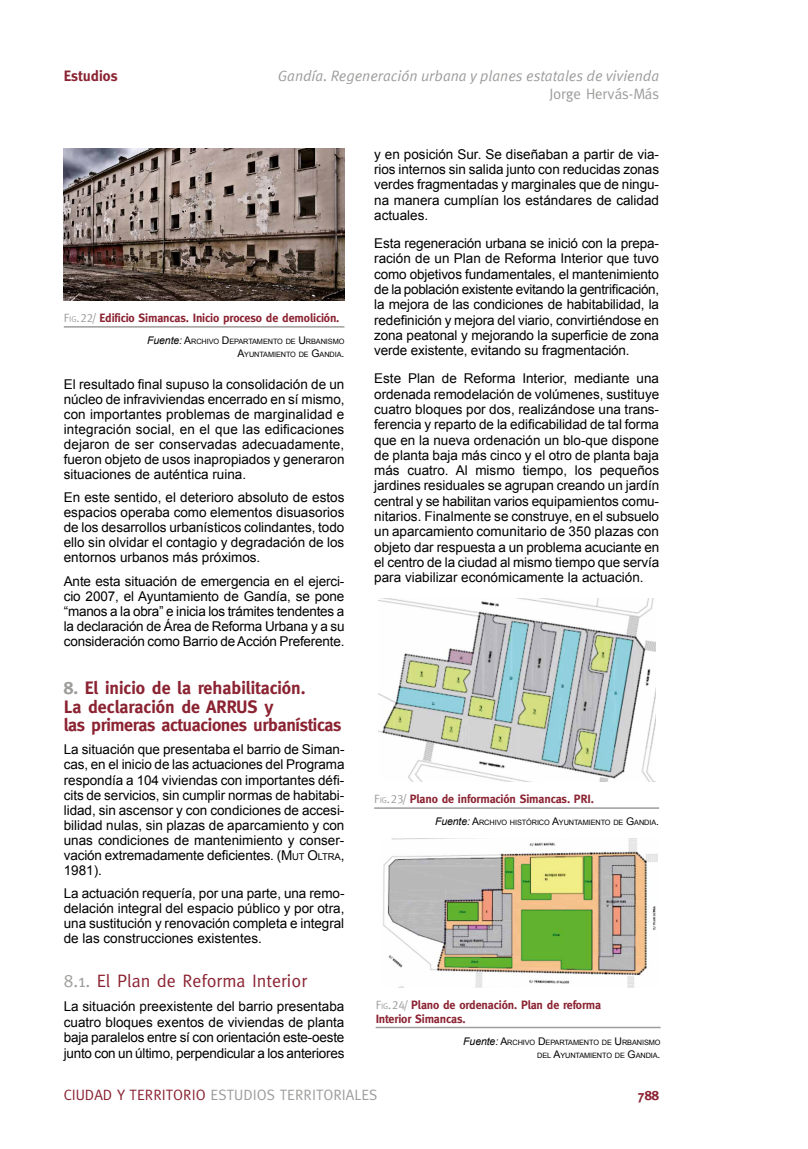
<style>
.page{position:relative;width:808px;height:1149px;background:#fff}
.page>*{position:absolute;margin:0;border:0;box-sizing:border-box;transform-origin:0 0}
.t1{font:700 18px/18.3px "Meta";color:#8b2332}
.t2{font:18px "Meta";color:#8b2332}
.t3{font:15px "Meta";color:#9d9d9c}
.t4{font:italic 15px "Meta Normal";color:#9d9d9c}
.t5{font:700 15px "Meta";color:#8b2332}
.t6{font:13.5px/15.3px "Arial";color:#000;text-align:justify}
.t7{font:700 13.5px "Meta";color:#8b2332}
.t8{font:700 12px/13.2px "Meta";letter-spacing:-.01em;color:#8b2332}
.t9{font:7.35px/13.5px "Arial";letter-spacing:-.015em;color:#000;text-align:right}
.s1{font-family:"Meta Caps";font-weight:400;color:#9d9d9c}
.s2{font-family:"Meta Caps";font-weight:400;font-size:8.4px;color:#9d9d9c}
.s3{font-style:italic;font-size:10.5px}
.s4{font-size:10.5px}
.s5{color:#9d9d9c}
.s6{font-style:inherit}
.s7{font-size:9.45px}
.s8{color:#8b2332}
</style>
<div class="page">
<img style="left:64px;top:149px;width:280px;height:151px">
<img style="left:378px;top:598px;width:278px;height:183px">
<hr style="left:64px;top:326px;width:280px;height:1px;background:#9d9d9c">
<hr style="left:374px;top:807px;width:285px;height:1px;background:#9d9d9c">
<img style="left:383px;top:838px;width:275px;height:148px">
<hr style="left:376px;top:1026px;width:284px;height:1px;background:#9d9d9c">
<p class="t5" style="left:64px;top:67px;width:55px">Estudios</p>
<p class="t4" style="left:278px;top:67px;width:383px">Gandía. Regeneración urbana y planes estatales de vivienda</p>
<p class="t3" style="left:549px;top:85px;width:111px">Jorge Hervás-Más</p>
<p class="t8" style="left:64px;top:311px;width:277px"><span class="s1">F</span><span class="s2">ig</span><span class="s1">.22/</span> Edificio Simancas. Inicio proceso de demolición.</p>
<p class="t9" style="left:147px;top:334px;width:199px"><span class="s3">Fuente:</span> <span class="s4">A</span>RCHIVO <span class="s4">D</span> EPARTAMENTO DE <span class="s4">U</span>RBANISMO<br><span class="s4">A</span>YU NTAMIENTO DE <span class="s4">G</span>ANDIA<span class="s4">.</span></p>
<p class="t6" style="left:64px;top:376px;width:282px">El resultado final supuso la consolidación de un núcleo de infraviviendas encerrado en sí mismo, con importantes problemas de marginalidad e integración social, en el que las edificaciones dejaron de ser conservadas adecuadamente, fueron objeto de usos inapropiados y generaron situaciones de auténtica ruina.</p>
<p class="t6" style="left:64px;top:490px;width:282px">En este sentido, el deterioro absoluto de estos espacios operaba como elementos disuasorios de los desarrollos urbanísticos colindantes, todo ello sin olvidar el contagio y degradación de los entornos urbanos más próximos.</p>
<p class="t6" style="left:64px;top:573px;width:282px">Ante esta situación de emergencia en el ejerci&shy;cio 2007, el Ayuntamiento de Gandía, se pone “manos a la obra” e inicia los trámites tendentes a la declaración de Área de Reforma Urbana y a su consideración como Barrio de Acción Preferente.</p>
<h1 class="t1" style="left:64px;top:678px;width:279px"><span class="s5">8.</span> El inicio de la rehabilitación.<br>La declaración de ARRUS y<br>las primeras actuaciones urbanísticas</h1>
<p class="t6" style="left:64px;top:742px;width:282px">La situación que presentaba el barrio de Siman&shy;cas, en el inicio de las actuaciones del Programa respondía a 104 viviendas con importantes défi&shy;cits de servicios, sin cumplir normas de habitabi&shy;lidad, sin ascensor y con condiciones de accesi&shy;bilidad nulas, sin plazas de aparcamiento y con unas condiciones de mantenimiento y conser&shy;vación extremadamente deficientes. (<span class="s6">M</span><span class="s7">UT</span> <span class="s6">O</span><span class="s7">LTRA</span>, 1981).</p>
<p class="t6" style="left:64px;top:885px;width:282px">La actuación requería, por una parte, una remo&shy;delación integral del espacio público y por otra, una sustitución y renovación completa e integral de las construcciones existentes.</p>
<h1 class="t2" style="left:64px;top:970px;width:245px"><span class="s5">8.1.</span> El Plan de Reforma Interior</h1>
<p class="t6" style="left:64px;top:998px;width:282px">La situación preexistente del barrio presentaba cuatro bloques exentos de viviendas de planta baja paralelos entre sí con orientación este-oeste junto con un último, perpendicular a los anteriores</p>
<p class="t6" style="left:374px;top:146px;width:286px">y en posición Sur. Se diseñaban a partir de via&shy;rios internos sin salida junto con reducidas zonas verdes fragmentadas y marginales que de ningu&shy;na manera cumplían los estándares de calidad actuales.</p>
<p class="t6" style="left:374px;top:236px;width:286px">Esta regeneración urbana se inició con la prepa&shy;ración de un Plan de Reforma Interior que tuvo como objetivos fundamentales, el mantenimiento de la población existente evitando la gentrificación, la mejora de las condiciones de habitabilidad, la redefinición y mejora del viario, convirtiéndose en zona peatonal y mejorando la superficie de zona verde existente, evitando su fragmentación.</p>
<p class="t6" style="left:374px;top:371px;width:286px">Este Plan de Reforma Interior, mediante una ordenada remodelación de volúmenes, sustituye cuatro bloques por dos, realizándose una trans&shy;ferencia y reparto de la edificabilidad de tal forma que en la nueva ordenación un blo-que dispone de planta baja más cinco y el otro de planta baja más cuatro. Al mismo tiempo, los pequeños jardines residuales se agrupan creando un jardín central y se habilitan varios equipamientos comu&shy;nitarios. Finalmente se construye, en el subsuelo un aparcamiento comunitario de 350 plazas con objeto dar respuesta a un problema acuciante en el centro de la ciudad al mismo tiempo que servía para viabilizar económicamente la actuación.</p>
<p class="t8" style="left:374px;top:792px;width:221px"><span class="s1">F</span><span class="s2">ig</span><span class="s1">.23/</span> Plano de información Simancas. PRI.</p>
<p class="t9" style="left:435px;top:815px;width:225px"><span class="s3">Fuente:</span> <span class="s4">A</span>RCHIVO HISTÓRICO <span class="s4">A</span>YU NTAMIENTO DE <span class="s4">G</span>ANDIA<span class="s4">.</span></p>
<p class="t8" style="left:376px;top:998px;width:227px"><span class="s1">F</span><span class="s2">ig</span><span class="s1">.24/</span> Plano de ordenación. Plan de reforma<br>Interior Simancas.</p>
<p class="t9" style="left:463px;top:1034px;width:199px"><span class="s3">Fuente:</span> <span class="s4">A</span>RCHIVO <span class="s4">D</span> EPARTAMENTO DE <span class="s4">U</span>RBANISMO<br>DEL <span class="s4">A</span>YUNTAMIENTO DE <span class="s4">G</span>ANDIA<span class="s4">.</span></p>
<p class="t3" style="left:64px;top:1085px;width:315px"><span class="s8">CIUDAD Y TERRITORIO</span> ESTUDIOS TERRITORIALES</p>
<p class="t7" style="left:637px;top:1086px;width:23px">788</p>
</div>
